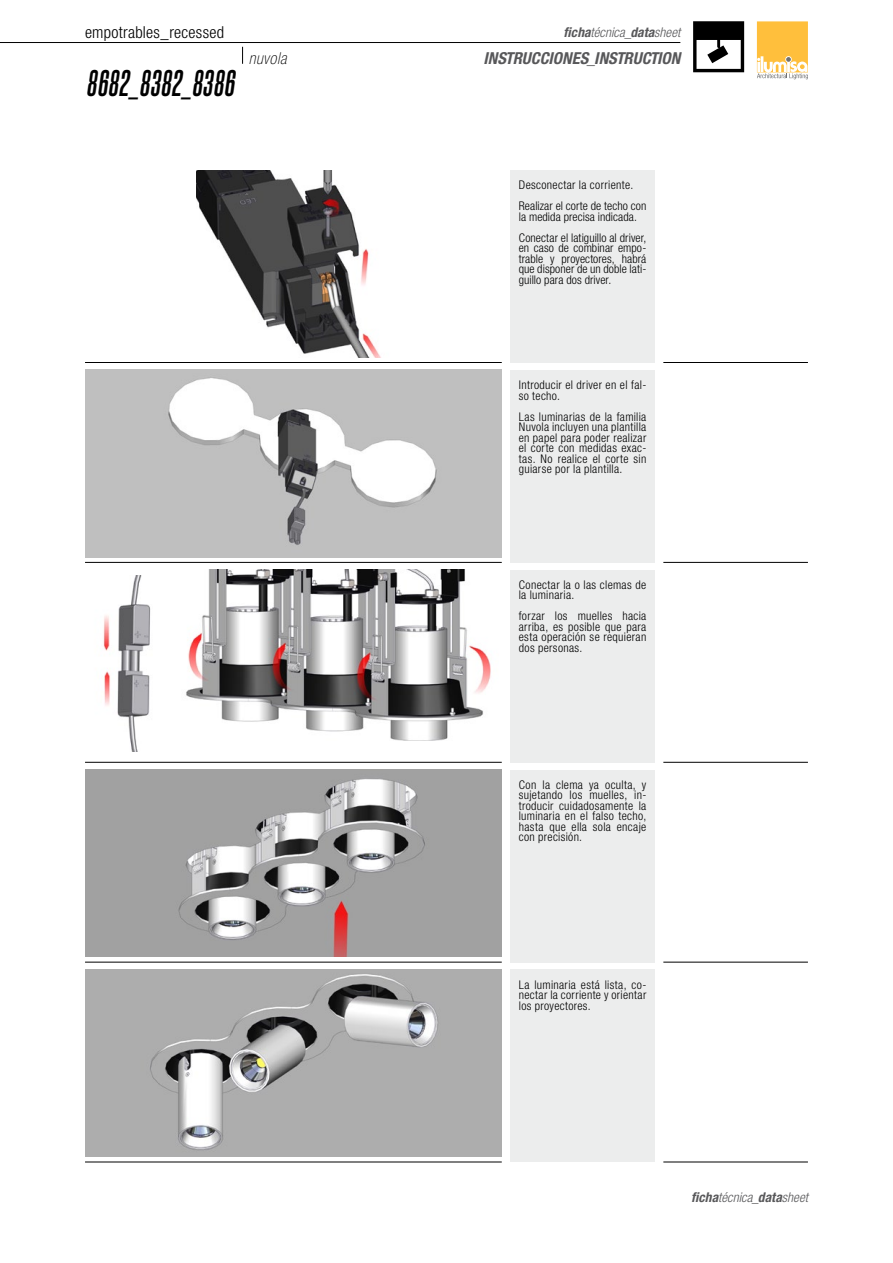
<style>
.page{position:relative;width:893px;height:1263px;background:#fff}
.page>*{position:absolute;margin:0;border:0;box-sizing:border-box;transform-origin:0 0}
.t1{font:italic 700 31.5px "Steelfish Rg";letter-spacing:.025em;color:#000}
.t2{font:italic 700 condensed 16.5px "Helvetica Neue LT Std";letter-spacing:.005em;color:#58585a}
.t3{font:300 condensed 16.5px "Helvetica Neue LT Std";letter-spacing:.02em;color:#000}
.t4{font:italic 100 condensed 16.5px "Helvetica Neue LT Std";letter-spacing:.035em;color:#000}
.t5{font:italic 300 condensed 13.5px "Helvetica Neue LT Std";color:#58585a}
.t6{font:300 condensed 12px/10.5px "Helvetica Neue LT Std";letter-spacing:.025em;color:#000;text-align:justify}
.t7{font:300 condensed 12px/21px "Helvetica Neue LT Std";letter-spacing:.005em;color:#000}
.s1{font-weight:700}
.s2{font-weight:500}
</style>
<div class="page">
<svg style="left:757px;top:21px;width:51px;height:58px;background:#faca6a"></svg>
<svg style="left:693px;top:21px;width:51px;height:51px"></svg>
<hr style="left:0;top:42px;width:680px;height:1px;background:#000">
<div style="left:510px;top:170px;width:145px;height:193px;background:#eceded"></div>
<div style="left:510px;top:370px;width:145px;height:193px;background:#eceded"></div>
<div style="left:510px;top:570px;width:145px;height:192px;background:#eceded"></div>
<div style="left:510px;top:770px;width:145px;height:192px;background:#eceded"></div>
<div style="left:510px;top:969px;width:145px;height:193px;background:#eceded"></div>
<img style="left:196px;top:170px;width:185px;height:187px">
<img style="left:186px;top:570px;width:305px;height:171px">
<img style="left:103px;top:576px;width:48px;height:175px">
<img style="left:85px;top:969px;width:417px;height:188px">
<img style="left:85px;top:770px;width:417px;height:187px">
<img style="left:85px;top:370px;width:417px;height:187px">
<svg style="left:242px;top:47px;width:1px;height:17px"></svg>
<hr style="left:85px;top:362px;width:417px;height:1px;background:#000">
<hr style="left:663px;top:362px;width:145px;height:1px;background:#000">
<hr style="left:85px;top:562px;width:417px;height:1px;background:#000">
<hr style="left:663px;top:562px;width:145px;height:1px;background:#000">
<hr style="left:85px;top:762px;width:417px;height:1px;background:#000">
<hr style="left:663px;top:762px;width:145px;height:1px;background:#000">
<hr style="left:85px;top:962px;width:417px;height:1px;background:#000">
<hr style="left:663px;top:962px;width:145px;height:1px;background:#000">
<hr style="left:85px;top:1162px;width:417px;height:1px;background:#000">
<hr style="left:663px;top:1162px;width:145px;height:1px;background:#000">
<h2 class="t3" style="left:85px;top:22px;width:141px">empotrables_recessed</h2>
<h1 class="t1" style="left:86px;top:64px;width:149px">8682_8382_8386</h1>
<p class="t5" style="left:564px;top:24px;width:118px"><span class="s1">ficha</span>técnica<span class="s2">_</span><span class="s1">data</span>sheet</p>
<h2 class="t4" style="left:249px;top:49px;width:39px">nuvola</h2>
<h2 class="t2" style="left:483px;top:48px;width:198px">INSTRUCCIONES<span class="s2">_</span>INSTRUCTION</h2>
<p class="t6" style="left:519px;top:174px;width:129px;line-height:21px">Desconectar la corriente.<br>Realizar el corte de techo con</p>
<p class="t7" style="left:519px;top:206px;width:129px">la medida precisa indicada.<br>Conectar el latiguillo al driver,</p>
<p class="t6" style="left:519px;top:243px;width:129px">en caso de combinar empo&shy;trable y proyectores, habrá que disponer de un doble lati&shy;guillo para dos driver.</p>
<p class="t6" style="left:519px;top:379px;width:129px">Introducir el driver en el fal&shy;so techo.</p>
<p class="t6" style="left:519px;top:411px;width:129px">Las luminarias de la familia Nuvola incluyen una plantilla en papel para poder realizar el corte con medidas exac&shy;tas. No realice el corte sin guiarse por la plantilla.</p>
<p class="t6" style="left:519px;top:579px;width:129px">Conectar la o las clemas de la luminaria.</p>
<p class="t6" style="left:519px;top:611px;width:129px">forzar los muelles hacia arriba, es posible que para esta operación se requieran dos personas.</p>
<p class="t6" style="left:519px;top:779px;width:129px">Con la clema ya oculta, y sujetando los muelles, in&shy;troducir cuidadosamente la luminaria en el falso techo, hasta que ella sola encaje con precisión.</p>
<p class="t6" style="left:519px;top:979px;width:129px">La luminaria está lista, co&shy;nectar la corriente y orientar los proyectores.</p>
<p class="t5" style="left:691px;top:1189px;width:118px"><span class="s1">ficha</span>técnica<span class="s2">_</span><span class="s1">data</span>sheet</p>
</div>
